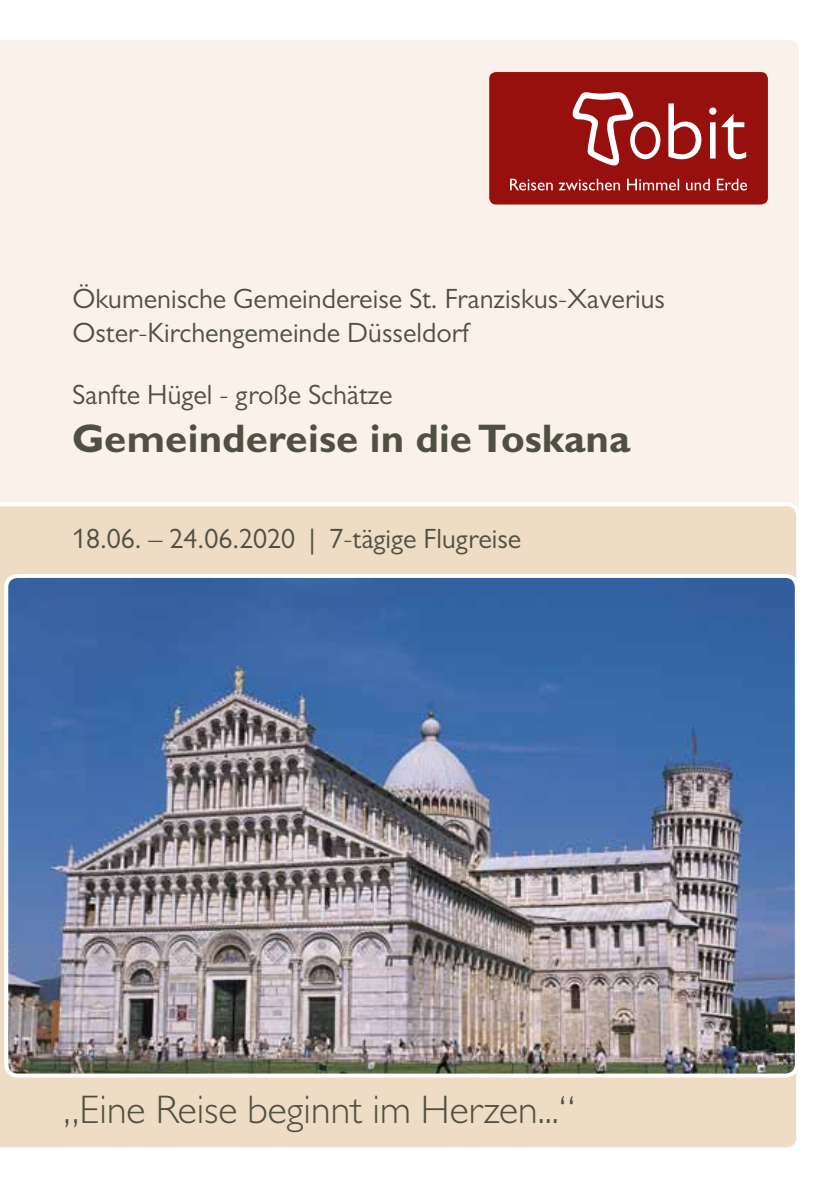
<style>
.page{position:relative;width:840px;height:1191px;background:#fff}
.page>*{position:absolute;margin:0;border:0;box-sizing:border-box;transform-origin:0 0}
.t1{font:80.8px "Gill Sans MT Pro";color:#fff;scale:.8 1}
.t2{font:300 40px "Gill Sans MT Pro";color:#4f5042}
.t3{font:700 40px "Gill Sans MT Pro";color:#4f5042}
.t4{font:28px/33.6px "Gill Sans MT Pro";color:#4f5042}
</style>
<div class="page">
<div style="left:0;top:40px;width:798px;height:462px;background:#f9f1ea"></div>
<div style="left:489px;top:72px;width:278px;height:132px;background:#98100e;border-radius:7px"></div>
<svg style="left:510px;top:179px;width:236px;height:11px"></svg>
<svg style="left:572px;top:92px;width:61px;height:74px"></svg>
<div style="left:0;top:502px;width:799px;height:646px;background:#eedcc5"></div>
<img style="left:6px;top:576px;width:790px;height:499px">
<div style="left:4px;top:574px;width:794px;height:503px;border:4px solid #fff;border-radius:11px"></div>
<h1 class="t1" style="left:627px;top:85px;width:150px">obit</h1>
<p class="t4" style="left:72px;top:282px;width:594px">Ökumenische Gemeindereise St. Franziskus-Xaverius<br>Oster-Kirchengemeinde Düsseldorf</p>
<p class="t4" style="left:72px;top:377px;width:321px">Sanfte Hügel - große Schätze</p>
<h2 class="t3" style="left:72px;top:413px;width:559px">Gemeindereise in die Toskana</h2>
<p class="t4" style="left:72px;top:521px;width:450px">18.06. – 24.06.2020 | 7-tägige Flugreise</p>
<h2 class="t2" style="left:63px;top:1085px;width:512px">„Eine Reise beginnt im Herzen...“</h2>
</div>
